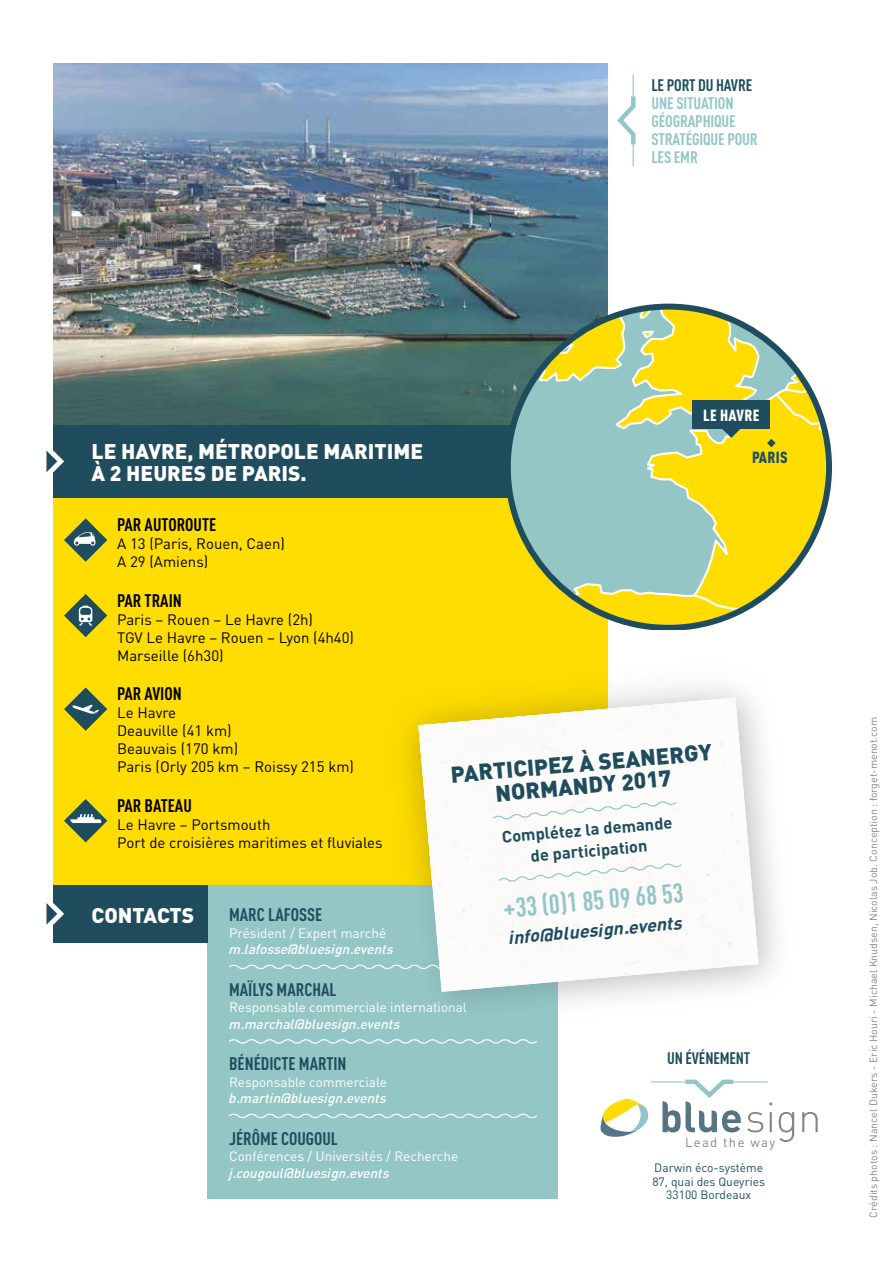
<style>
.page{position:relative;width:893px;height:1263px;background:#fff}
.page>*{position:absolute;margin:0;border:0;box-sizing:border-box;transform-origin:0 0}
.t1{font:700 27px "DIN Cond";color:#94c6c6}
.t2{font:900 22.5px/22.5px "DIN";color:#1f4d5e;text-align:center}
.t3{font:900 22.5px "DIN";color:#fff}
.t4{font:900 21px/22.5px "DIN";color:#fff}
.t5{font:700 18px "DIN Cond";color:#1f4d5e}
.t6{font:700 18px "DIN Cond";color:#000}
.t7{font:italic 700 18px "DIN";color:#1f4d5e}
.t8{font:700 16.5px/18px "DIN Cond";letter-spacing:-.01em;color:#94c6c6}
.t9{font:700 16.5px/21px "DIN";color:#1f4d5e;text-align:center}
.t10{font:700 16.5px "DIN Cond";letter-spacing:-.01em;color:#1f4d5e}
.t11{font:900 15.9px "DIN Cond";letter-spacing:.02em;color:#fff}
.t12{font:900 15.9px "DIN Cond";letter-spacing:.02em;color:#1f4d5e}
.t13{font:15px/18px "DIN";color:#000}
.t14{font:13.5px "DIN";color:#fff}
.t15{font:italic 500 13.5px "DIN";color:#fff}
.t16{font:13.05px "DIN";letter-spacing:.1em;color:#878787}
.t17{font:12px/13.5px "DIN";color:#1f4d5e;text-align:center}
.t18{font:10.5px "DIN";color:#878787}
</style>
<div class="page">
<img style="left:53px;top:64px;width:555px;height:361px">
<div style="left:53px;top:425px;width:555px;height:460px;background:#fd0"></div>
<div style="left:373px;top:652px;width:431px;height:385px;background:#000;opacity:.15"></div>
<div style="left:208px;top:885px;width:350px;height:314px;background:#94c6c6"></div>
<svg style="left:229px;top:964px;width:168px;height:5px"></svg>
<svg style="left:229px;top:1039px;width:308px;height:5px"></svg>
<svg style="left:229px;top:1113px;width:308px;height:5px"></svg>
<div style="left:53px;top:885px;width:155px;height:57px;background:#1f4d5e"></div>
<svg style="left:64px;top:687px;width:43px;height:44px"></svg>
<svg style="left:64px;top:594px;width:43px;height:43px"></svg>
<svg style="left:64px;top:518px;width:43px;height:44px"></svg>
<svg style="left:747px;top:1112px;width:16px;height:20px"></svg>
<hr style="left:770px;top:1112px;width:2px;height:20px;background:#83857f">
<svg style="left:779px;top:1112px;width:15px;height:30px"></svg>
<svg style="left:802px;top:1112px;width:16px;height:20px"></svg>
<svg style="left:600px;top:1098px;width:49px;height:39px"></svg>
<div style="left:53px;top:425px;width:555px;height:72px;background:#1f4d5e"></div>
<div style="left:397px;top:676px;width:394px;height:349px;background:#000;opacity:.15"></div>
<svg style="left:418px;top:698px;width:341px;height:294px"></svg>
<svg style="left:492px;top:800px;width:186px;height:21px"></svg>
<svg style="left:497px;top:862px;width:186px;height:21px"></svg>
<svg style="left:46px;top:451px;width:18px;height:21px"></svg>
<svg style="left:46px;top:903px;width:18px;height:22px"></svg>
<svg style="left:617px;top:75px;width:19px;height:91px"></svg>
<svg style="left:662px;top:1079px;width:79px;height:53px"></svg>
<hr style="left:651px;top:1081px;width:34px;height:1px;background:#94c6c6">
<hr style="left:733px;top:1081px;width:35px;height:1px;background:#94c6c6">
<svg style="left:64px;top:799px;width:43px;height:43px"></svg>
<svg style="left:505px;top:304px;width:327px;height:325px"></svg>
<svg style="left:533px;top:307px;width:292px;height:318px;background:#c1cb74"></svg>
<p class="t10" style="left:651px;top:75px;width:102px">LE PORT DU HAVRE</p>
<p class="t8" style="left:651px;top:93px;width:108px">UNE SITUATION<br>GÉOGRAPHIQUE<br>STRATÉGIQUE POUR<br>LES EMR</p>
<h3 class="t4" style="left:92px;top:439px;width:333px">LE HAVRE, MÉTROPOLE MARITIME<br>À 2 HEURES DE PARIS.</h3>
<h2 class="t3" style="left:155px;top:442px;width:394px">LE HAVRE, MÉTROPOLE MARITIME À 2</h2>
<p class="t11" style="left:703px;top:405px;width:58px">LE HAVRE</p>
<p class="t12" style="left:752px;top:448px;width:37px">PARIS</p>
<p class="t6" style="left:117px;top:514px;width:101px">PAR AUTOROUTE</p>
<p class="t13" style="left:117px;top:534px;width:169px">A 13 (Paris, Rouen, Caen)<br>A 29 (Amiens)</p>
<p class="t6" style="left:117px;top:589px;width:66px">PAR TRAIN</p>
<p class="t13" style="left:117px;top:610px;width:238px">Paris – Rouen – Le Havre (2h)<br>TGV Le Havre – Rouen – Lyon (4h40)<br>Marseille (6h30)</p>
<p class="t6" style="left:117px;top:683px;width:66px">PAR AVION</p>
<p class="t13" style="left:117px;top:704px;width:238px">Le Havre<br>Deauville (41 km)<br>Beauvais (170 km)<br>Paris (Orly 205 km – Roissy 215 km)</p>
<p class="t6" style="left:117px;top:794px;width:76px">PAR BATEAU</p>
<p class="t13" style="left:117px;top:815px;width:267px">Le Havre – Portsmouth<br>Port de croisières maritimes et fluviales</p>
<h2 class="t2" style="left:450px;top:762px;width:264px;rotate:-5deg">PARTICIPEZ À SEANERGY<br>NORMANDY 2017</h2>
<p class="t9" style="left:501px;top:826px;width:173px;rotate:-5deg">Complétez la demande de participation</p>
<h1 class="t1" style="left:502px;top:892px;width:182px;rotate:-5deg">+33 (0)1 85 09 68 53</h1>
<p class="t7" style="left:508px;top:926px;width:175px;rotate:-5deg">info@bluesign.events</p>
<h3 class="t4" style="left:92px;top:903px;width:104px">CONTACTS</h3>
<p class="t5" style="left:229px;top:904px;width:95px">MARC LAFOSSE</p>
<p class="t14" style="left:229px;top:924px;width:159px">Président / Expert marché</p>
<p class="t15" style="left:229px;top:940px;width:166px">m.lafosse@bluesign.events</p>
<p class="t5" style="left:229px;top:978px;width:109px">MAÏLYS MARCHAL</p>
<p class="t14" style="left:229px;top:999px;width:239px">Responsable commerciale international</p>
<p class="t15" style="left:229px;top:1015px;width:172px">m.marchal@bluesign.events</p>
<p class="t5" style="left:229px;top:1053px;width:119px">BÉNÉDICTE MARTIN</p>
<p class="t14" style="left:229px;top:1073px;width:159px">Responsable commerciale</p>
<p class="t15" style="left:229px;top:1089px;width:159px">b.martin@bluesign.events</p>
<p class="t5" style="left:229px;top:1127px;width:110px">JÉRÔME COUGOUL</p>
<p class="t14" style="left:229px;top:1148px;width:231px">Conférences / Universités / Recherche</p>
<p class="t15" style="left:229px;top:1164px;width:162px">j.cougoul@bluesign.events</p>
<p class="t10" style="left:667px;top:1048px;width:85px">UN ÉVÉNEMENT</p>
<p class="t16" style="left:685px;top:1134px;width:92px">Lead the way</p>
<p class="t17" style="left:652px;top:1161px;width:114px">Darwin éco-système<br>87, quai des Queyries<br>33100 Bordeaux</p>
<p class="t18" style="left:867px;top:1217px;width:502px;rotate:-90deg">Crédits photos : Nancel Dukers - Eric Houri - Michael Knudsen, Nicolas Job. Conception : forget-menot.com</p>
</div>
